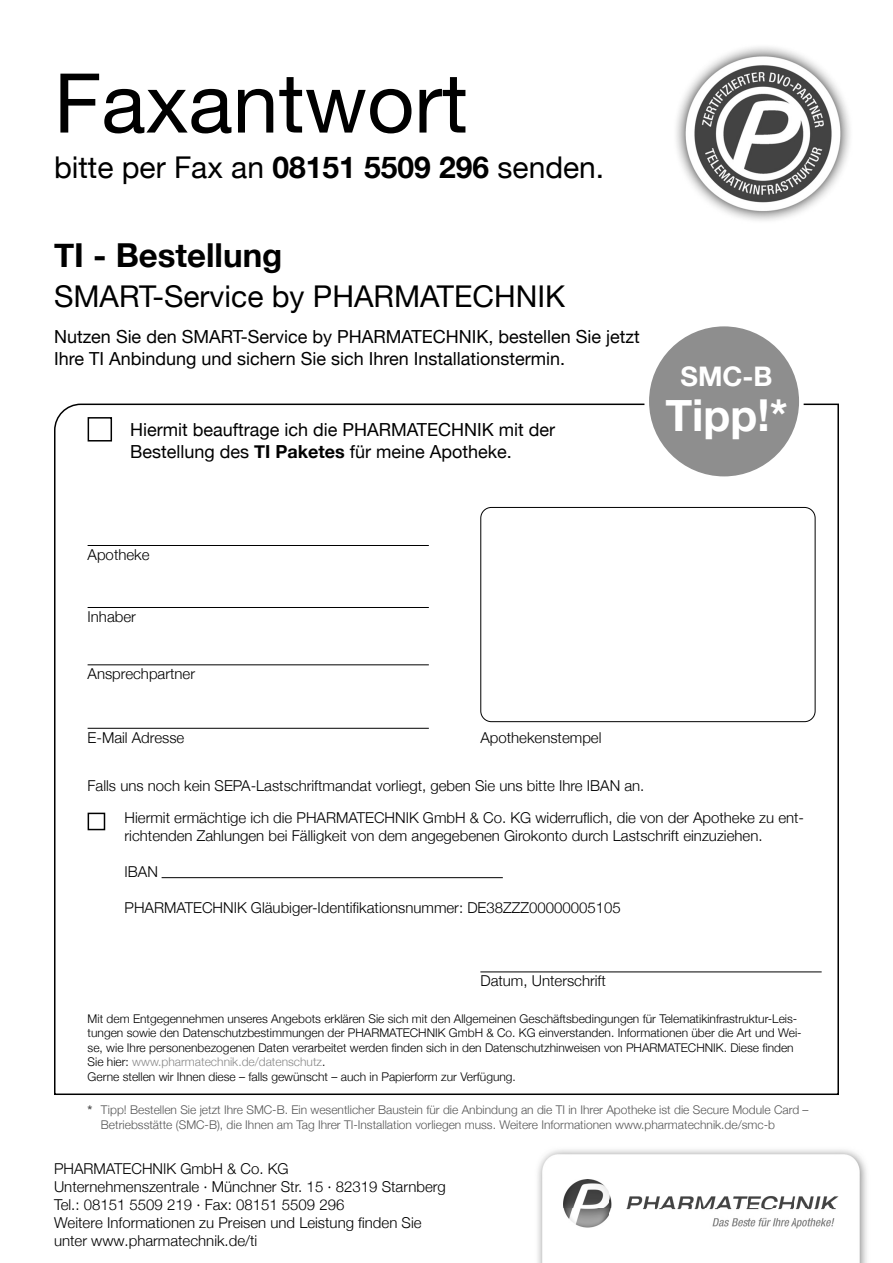
<style>
.page{position:relative;width:893px;height:1263px;background:#fff}
.page>*{position:absolute;margin:0;border:0;box-sizing:border-box;transform-origin:0 0}
.t1{font:82.5px "Helvetica Neue";color:#000}
.t2{font:700 43.95px "Helvetica Neue";color:#fff}
.t3{font:700 33px "Helvetica Neue";color:#000}
.t4{font:30px "Helvetica Neue";color:#000}
.t5{font:700 27px "Helvetica Neue";color:#fff}
.t6{font:18px/21.6px "Helvetica Neue";color:#000}
.t7{font:300 15px/18px "Helvetica Neue";color:#000}
.t8{font:300 12px/14.4px "Helvetica Neue";color:#000}
.t9{font:300 12px/14.4px "Helvetica Neue";color:#575757}
.t10{font:700 12px "Helvetica Neue";color:#575757}
.s1{font-weight:700}
.s2{color:#898989}
</style>
<div class="page">
<img style="left:537px;top:1149px;width:330px;height:114px">
<img style="left:563px;top:1179px;width:278px;height:60px">
<img style="left:676px;top:47px;width:174px;height:174px">
<svg style="left:54px;top:403px;width:785px;height:692px"></svg>
<div style="left:480px;top:507px;width:335px;height:215px;border:1px solid #000;border-radius:11px"></div>
<hr style="left:88px;top:545px;width:341px;height:1px;background:#000">
<hr style="left:88px;top:607px;width:341px;height:1px;background:#000">
<hr style="left:162px;top:877px;width:341px;height:1px;background:#000">
<hr style="left:88px;top:664px;width:341px;height:1px;background:#000">
<hr style="left:88px;top:728px;width:341px;height:1px;background:#000">
<hr style="left:480px;top:971px;width:342px;height:1px;background:#000">
<div style="left:647px;top:324px;width:154px;height:155px;background:#8e8e8e;border-radius:50%"></div>
<div style="left:644px;top:322px;width:160px;height:159px;border:5px solid #fff;border-radius:50%"></div>
<h1 class="t1" style="left:54px;top:44px;width:415px">Faxantwort</h1>
<h3 class="t4" style="left:54px;top:146px;width:552px">bitte per Fax an <span class="s1">08151 5509 296</span> senden.</h3>
<h3 class="t3" style="left:54px;top:229px;width:230px">TI - Bestellung</h3>
<h3 class="t4" style="left:54px;top:274px;width:513px">SMART-Service by PHARMATECHNIK</h3>
<p class="t6" style="left:54px;top:327px;width:587px">Nutzen Sie den SMART-Service by PHARMATECHNIK, bestellen Sie jetzt<br>Ihre TI Anbindung und sichern Sie sich Ihren Installationstermin.</p>
<p class="t6" style="left:130px;top:420px;width:427px">Hiermit beauftrage ich die PHARMATECHNIK mit der<br>Bestellung des <span class="s1">TI Paketes</span> für meine Apotheke.</p>
<h3 class="t5" style="left:680px;top:355px;width:94px">SMC-B</h3>
<h2 class="t2" style="left:665px;top:380px;width:124px">Tipp!*</h2>
<p class="t7" style="left:88px;top:544px;width:63px">Apotheke</p>
<p class="t7" style="left:88px;top:606px;width:50px">Inhaber</p>
<p class="t7" style="left:88px;top:664px;width:109px">Ansprechpartner</p>
<p class="t7" style="left:88px;top:727px;width:98px">E-Mail Adresse</p>
<p class="t7" style="left:480px;top:728px;width:123px">Apothekenstempel</p>
<p class="t7" style="left:125px;top:769px;width:681px;line-height:32.2px;text-indent:-37px">Falls uns noch kein SEPA-Lastschriftmandat vorliegt, geben Sie uns bitte Ihre IBAN an.<br>Hiermit ermächtige ich die PHARMATECHNIK GmbH &amp; Co. KG widerruflich, die von der Apotheke zu ent-</p>
<p class="t7" style="left:125px;top:826px;width:639px">richtenden Zahlungen bei Fälligkeit von dem angegebenen Girokonto durch Lastschrift einzuziehen.</p>
<p class="t7" style="left:125px;top:862px;width:35px">IBAN</p>
<p class="t7" style="left:125px;top:898px;width:498px">PHARMATECHNIK Gläubiger-Identifikationsnummer: DE38ZZZ00000005105</p>
<p class="t7" style="left:480px;top:971px;width:127px">Datum, Unterschrift</p>
<p class="t8" style="left:88px;top:1011px;width:716px">Mit dem Entgegennehmen unseres Angebots erklären Sie sich mit den Allgemeinen Geschäftsbedingungen für Telematikinfrastruktur-Leis&shy;tungen sowie den Datenschutzbestimmungen der PHARMATECHNIK GmbH &amp; Co. KG einverstanden. Informationen über die Art und Wei&shy;se, wie Ihre personenbezogenen Daten verarbeitet werden finden sich in den Datenschutzhinweisen von PHARMATECHNIK. Diese finden Sie hier: <span class="s2">www.pharmatechnik.de/datenschutz</span>.<br>Gerne stellen wir Ihnen diese – falls gewünscht – auch in Papierform zur Verfügung.</p>
<p class="t9" style="left:101px;top:1102px;width:709px">Tipp! Bestellen Sie jetzt Ihre SMC-B. Ein wesentlicher Baustein für die Anbindung an die TI in Ihrer Apotheke ist die Secure Module Card –<br>Betriebsstätte (SMC-B), die Ihnen am Tag Ihrer TI-Installation vorliegen muss. Weitere Informationen www.pharmatechnik.de/smc-b</p>
<p class="t10" style="left:88px;top:1101px;width:6px">*</p>
<p class="t7" style="left:54px;top:1158px;width:393px">PHARMATECHNIK GmbH &amp; Co. KG<br>Unternehmenszentrale · Münchner Str. 15 · 82319 Starnberg Tel.: 08151 5509 219 · Fax: 08151 5509 296<br>Weitere Informationen zu Preisen und Leistung finden Sie unter www.pharmatechnik.de/ti</p>
</div>
